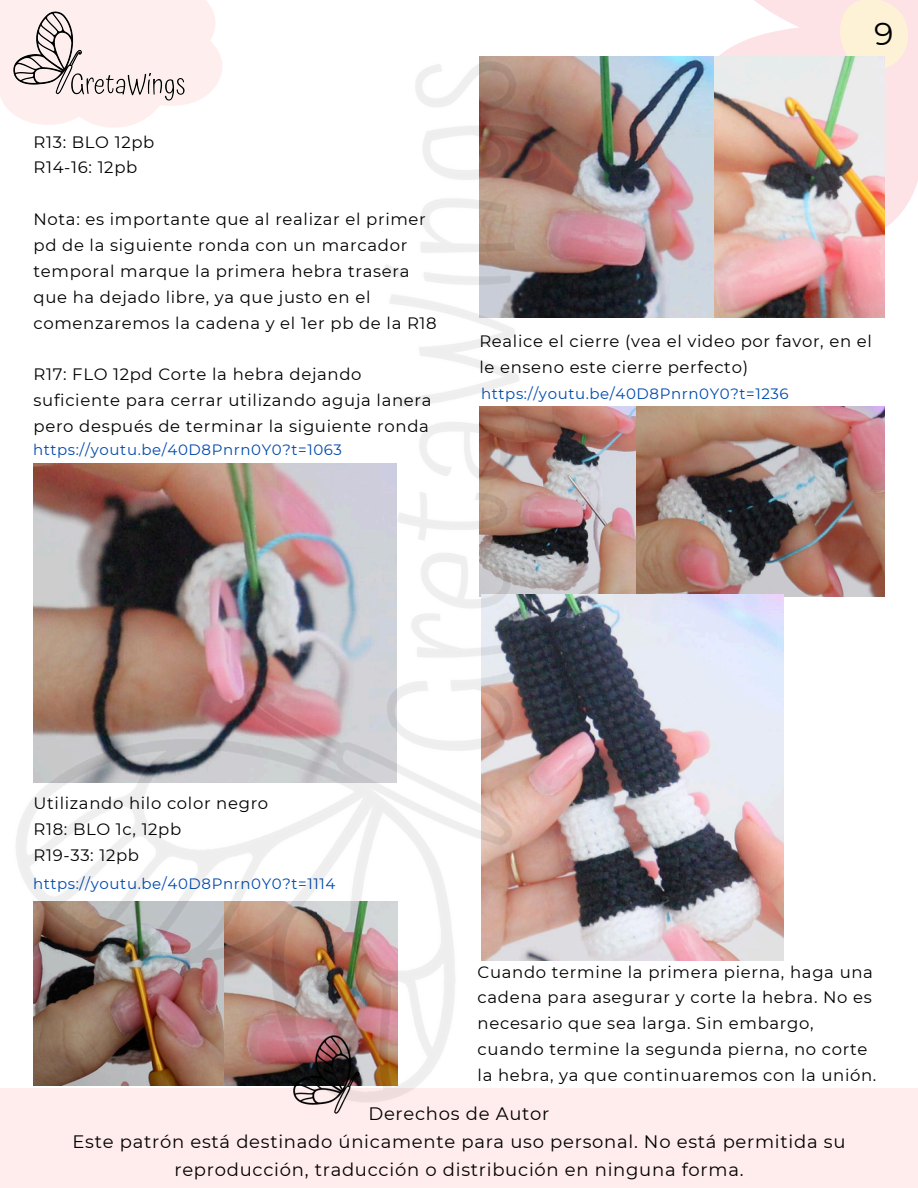
<style>
.page{position:relative;width:918px;height:1188px;background:#fff}
.page>*{position:absolute;margin:0;border:0;box-sizing:border-box;transform-origin:0 0}
.t1{font:31.65px "Montserrat";color:#000}
.t2{font:18px/28.2px "Montserrat";letter-spacing:.04em;color:#000;text-align:center}
.t3{font:16.5px/25.8px "Montserrat";letter-spacing:.04em;color:#000}
.t4{font:15px "Montserrat";letter-spacing:.04em;color:#004aad}
</style>
<div class="page">
<div style="left:0;top:0;width:222px;height:128px;background:#ffecec"></div>
<img style="left:36px;top:11px;width:46px;height:43px">
<svg style="left:688px;top:0;width:230px;height:239px;fill:#fde3e6"></svg>
<svg style="left:834px;top:0;width:78px;height:70px;background:#fcedd9"></svg>
<div style="left:0;top:1088px;width:918px;height:100px;background:#ffecec"></div>
<img style="left:306px;top:1104px;width:37px;height:10px">
<img style="left:565px;top:57px;width:319px;height:261px">
<img style="left:565px;top:406px;width:319px;height:190px">
<img style="left:565px;top:594px;width:219px;height:367px">
<img style="left:13px;top:54px;width:552px;height:1050px">
<p class="t3" style="left:34px;top:129px;width:122px">R13: BLO 12pb<br>R14-16: 12pb</p>
<p class="t3" style="left:34px;top:206px;width:405px">Nota: es importante que al realizar el primer pd de la siguiente ronda con un marcador temporal marque la primera hebra trasera que ha dejado libre, ya que justo en el comenzaremos la cadena y el 1er pb de la R18</p>
<p class="t3" style="left:34px;top:362px;width:399px">R17: FLO 12pd Corte la hebra dejando suficiente para cerrar utilizando aguja lanera pero después de terminar la siguiente ronda</p>
<p class="t4" style="left:33px;top:440px;width:311px">https://youtu.be/40D8Pnrn0Y0?t=1063</p>
<p class="t1" style="left:874px;top:14px;width:21px">9</p>
<p class="t3" style="left:479px;top:329px;width:394px">Realice el cierre (vea el video por favor, en el le enseno este cierre perfecto)</p>
<p class="t4" style="left:481px;top:385px;width:309px">https://youtu.be/40D8Pnrn0Y0?t=1236</p>
<h1 class="t3" style="left:34px;top:790px;width:236px">Utilizando hilo color negro<br>R18: BLO 1c, 12pb<br>R19-33: 12pb</h1>
<p class="t4" style="left:33px;top:875px;width:304px">https://youtu.be/40D8Pnrn0Y0?t=1114</p>
<h1 class="t3" style="left:478px;top:959px;width:400px">Cuando termine la primera pierna, haga una cadena para asegurar y corte la hebra. No es necesario que sea larga. Sin embargo, cuando termine la segunda pierna, no corte la hebra, ya que continuaremos con la unión.</h1>
<p class="t2" style="left:73px;top:1099px;width:774px">Derechos de Autor<br>Este patrón está destinado únicamente para uso personal. No está permitida su reproducción, traducción o distribución en ninguna forma.</p>
</div>
